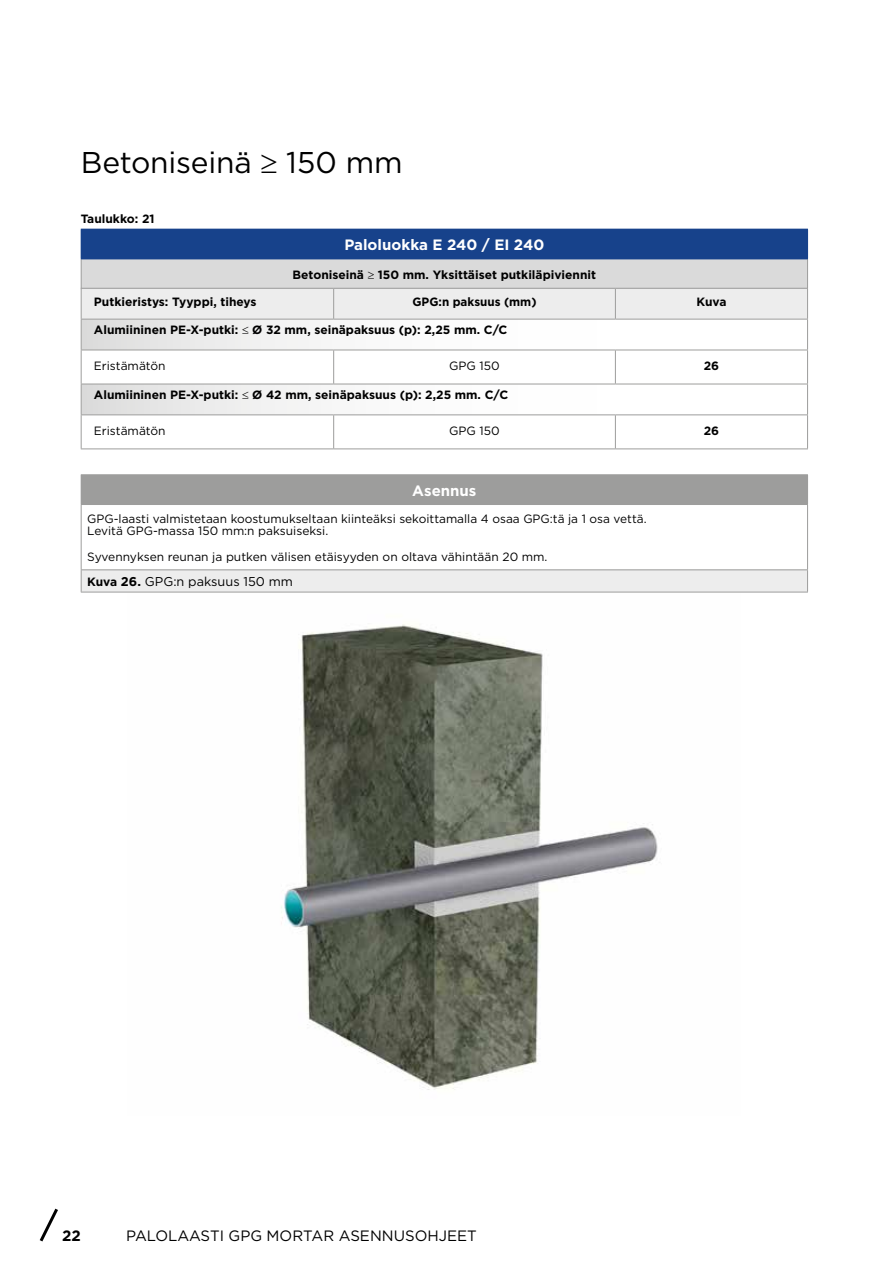
<style>
.page{position:relative;width:893px;height:1263px;background:#fff}
.page>*{position:absolute;margin:0;border:0;box-sizing:border-box;transform-origin:0 0}
.t1{font:30px "Gotham";letter-spacing:-.005em;color:#000}
.t2{font:15px "Gotham";color:#000}
.t3{font:700 15px "Gotham";color:#fff}
.t4{font:700 15px "Gotham";color:#000}
.t5{font:12.75px "Gotham";color:#000}
.t6{font:700 12px "Gotham";color:#000}
.t7{font:12px/12px "Gotham";color:#000}
.s1{font-weight:700;font-size:12px}
.s2{font-weight:700}
</style>
<div class="page">
<svg style="left:39px;top:1208px;width:19px;height:34px"></svg>
<img style="left:281px;top:624px;width:377px;height:466px">
<div style="left:81px;top:229px;width:726px;height:30px;background:#17428b"></div>
<hr style="left:807px;top:229px;width:1px;height:30px;background:#17428b">
<svg style="left:81px;top:259px;width:727px;height:60px;background:#e1e1e2"></svg>
<svg style="left:82px;top:320px;width:725px;height:94px"></svg>
<hr style="left:333px;top:289px;width:1px;height:30px;background:#9d9d9c">
<hr style="left:615px;top:289px;width:1px;height:30px;background:#9d9d9c">
<hr style="left:81px;top:319px;width:253px;height:1px;background:#9d9d9c">
<hr style="left:334px;top:319px;width:281px;height:1px;background:#9d9d9c">
<hr style="left:615px;top:319px;width:193px;height:1px;background:#9d9d9c">
<hr style="left:81px;top:350px;width:253px;height:1px;background:#9d9d9c">
<hr style="left:81px;top:350px;width:1px;height:34px;background:#9d9d9c">
<hr style="left:334px;top:350px;width:281px;height:1px;background:#9d9d9c">
<hr style="left:333px;top:350px;width:1px;height:34px;background:#9d9d9c">
<hr style="left:615px;top:350px;width:193px;height:1px;background:#9d9d9c">
<hr style="left:615px;top:350px;width:1px;height:34px;background:#9d9d9c">
<hr style="left:81px;top:384px;width:253px;height:1px;background:#9d9d9c">
<hr style="left:334px;top:384px;width:281px;height:1px;background:#9d9d9c">
<hr style="left:615px;top:384px;width:193px;height:1px;background:#9d9d9c">
<hr style="left:81px;top:414px;width:253px;height:1px;background:#9d9d9c">
<hr style="left:81px;top:415px;width:1px;height:33px;background:#9d9d9c">
<hr style="left:334px;top:414px;width:281px;height:1px;background:#9d9d9c">
<hr style="left:333px;top:415px;width:1px;height:33px;background:#9d9d9c">
<hr style="left:615px;top:414px;width:193px;height:1px;background:#9d9d9c">
<hr style="left:615px;top:415px;width:1px;height:33px;background:#9d9d9c">
<hr style="left:81px;top:448px;width:253px;height:1px;background:#9d9d9c">
<hr style="left:334px;top:448px;width:281px;height:1px;background:#9d9d9c">
<hr style="left:615px;top:448px;width:193px;height:1px;background:#9d9d9c">
<hr style="left:81px;top:288px;width:253px;height:1px;background:#9d9d9c">
<hr style="left:81px;top:289px;width:1px;height:30px;background:#9d9d9c">
<hr style="left:334px;top:288px;width:281px;height:1px;background:#9d9d9c">
<hr style="left:615px;top:288px;width:193px;height:1px;background:#9d9d9c">
<hr style="left:807px;top:289px;width:1px;height:30px;background:#9d9d9c">
<hr style="left:81px;top:319px;width:1px;height:31px;background:#9d9d9c">
<hr style="left:807px;top:319px;width:1px;height:31px;background:#9d9d9c">
<hr style="left:807px;top:350px;width:1px;height:34px;background:#9d9d9c">
<hr style="left:81px;top:384px;width:1px;height:30px;background:#9d9d9c">
<hr style="left:807px;top:384px;width:1px;height:30px;background:#9d9d9c">
<hr style="left:807px;top:415px;width:1px;height:33px;background:#9d9d9c">
<div style="left:81px;top:475px;width:726px;height:29px;background:#9d9d9c"></div>
<div style="left:81px;top:570px;width:726px;height:22px;background:#ededed"></div>
<hr style="left:81px;top:474px;width:727px;height:1px;background:#9d9d9c">
<svg style="left:807px;top:475px;width:1px;height:29px"></svg>
<hr style="left:81px;top:504px;width:727px;height:1px;background:#9d9d9c">
<hr style="left:81px;top:505px;width:1px;height:64px;background:#9d9d9c">
<hr style="left:807px;top:505px;width:1px;height:64px;background:#9d9d9c">
<hr style="left:81px;top:569px;width:727px;height:1px;background:#9d9d9c">
<svg style="left:81px;top:570px;width:1px;height:22px"></svg>
<svg style="left:807px;top:570px;width:1px;height:22px"></svg>
<hr style="left:81px;top:592px;width:727px;height:1px;background:#9d9d9c">
<h1 class="t1" style="left:81px;top:143px;width:323px">Betoniseinä ≥ 150 mm</h1>
<p class="t6" style="left:81px;top:211px;width:75px">Taulukko: 21</p>
<p class="t3" style="left:344px;top:235px;width:201px">Paloluokka E 240 / EI 240</p>
<p class="t6" style="left:293px;top:266px;width:305px">Betoniseinä ≥ 150 mm. Yksittäiset putkiläpiviennit</p>
<p class="t6" style="left:94px;top:294px;width:164px">Putkieristys: Tyyppi, tiheys</p>
<p class="t6" style="left:412px;top:294px;width:126px">GPG:n paksuus (mm)</p>
<p class="t6" style="left:696px;top:294px;width:31px">Kuva</p>
<p class="t6" style="left:94px;top:322px;width:415px">Alumiininen PE-X-putki: ≤ Ø 32 mm, seinäpaksuus (p): 2,25 mm. C/C</p>
<p class="t7" style="left:94px;top:359px;width:73px">Eristämätön</p>
<p class="t7" style="left:449px;top:359px;width:52px">GPG 150</p>
<p class="t6" style="left:704px;top:357px;width:17px">26</p>
<p class="t6" style="left:94px;top:387px;width:416px">Alumiininen PE-X-putki: ≤ Ø 42 mm, seinäpaksuus (p): 2,25 mm. C/C</p>
<p class="t7" style="left:94px;top:424px;width:73px">Eristämätön</p>
<p class="t7" style="left:449px;top:424px;width:52px">GPG 150</p>
<p class="t6" style="left:704px;top:422px;width:17px">26</p>
<p class="t3" style="left:412px;top:480px;width:66px">Asennus</p>
<p class="t7" style="left:87px;top:512px;width:561px">GPG-laasti valmistetaan koostumukseltaan kiinteäksi sekoittamalla 4 osaa GPG:tä ja 1 osa vettä.<br>Levitä GPG-massa 150 mm:n paksuiseksi.</p>
<p class="t7" style="left:87px;top:551px;width:462px">Syvennyksen reunan ja putken välisen etäisyyden on oltava vähintään 20 mm.</p>
<p class="t5" style="left:87px;top:573px;width:207px"><span class="s1">Kuva</span> <span class="s2">26.</span> GPG:n paksuus 150 mm</p>
<p class="t4" style="left:62px;top:1226px;width:20px">22</p>
<p class="t2" style="left:126px;top:1226px;width:352px">PALOLAASTI GPG MORTAR ASENNUSOHJEET</p>
</div>
